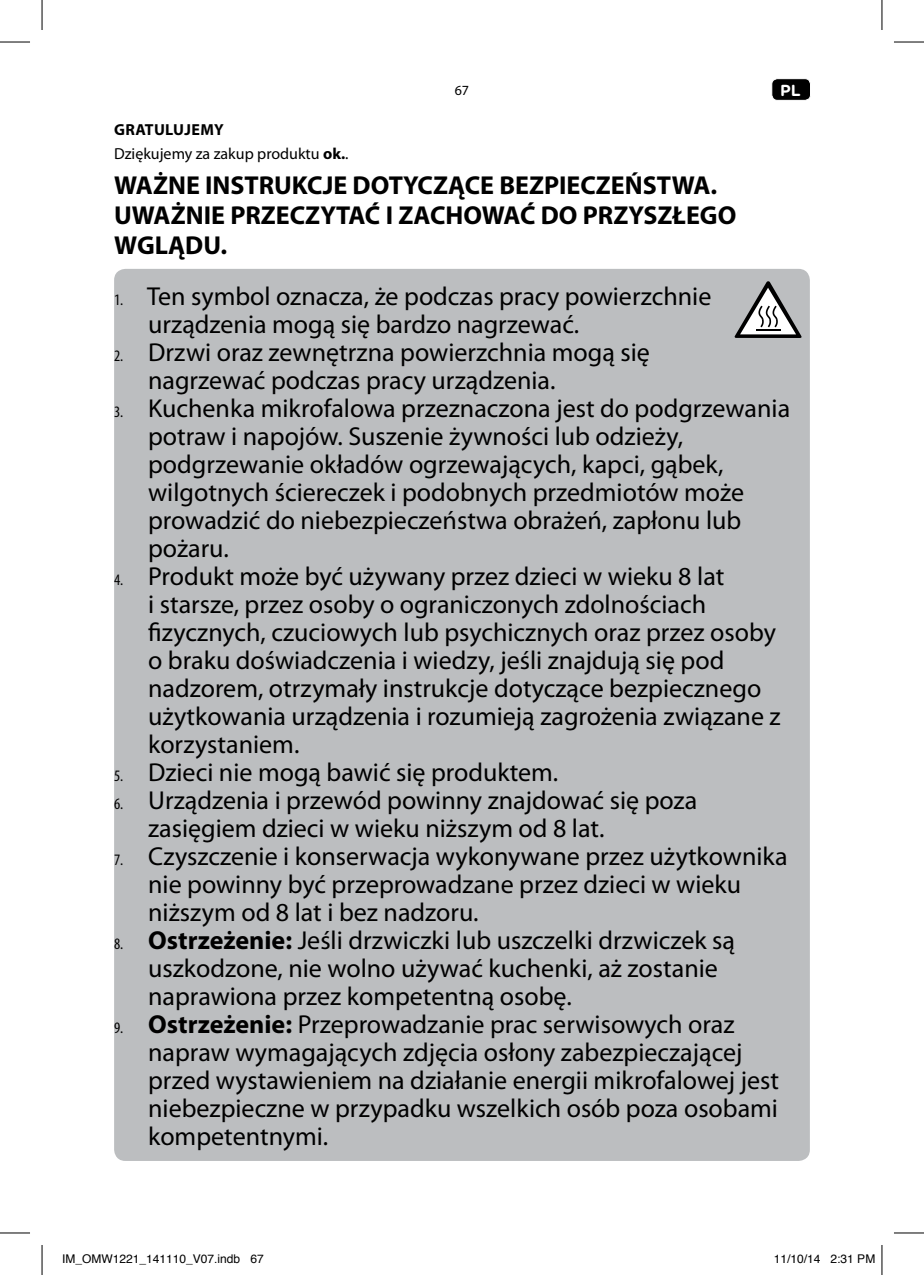
<style>
.page{position:relative;width:924px;height:1275px;background:#fff}
.page>*{position:absolute;margin:0;border:0;box-sizing:border-box;transform-origin:0 0}
.t1{font:26px/28px "Myriad Pro";color:#000}
.t2{font:700 26px/30px "Myriad Pro";color:#000}
.t3{font:16px/23.6px "Myriad Pro";color:#000}
.t4{font:700 16px "Gotham Rounded";color:#fff}
.t5{font:14px "Myriad Pro";color:#000}
.t6{font:12px "Helvetica";color:#000}
.s1{font-weight:700}
.s2{font-stretch:condensed;font-size:16px}
</style>
<div class="page">
<div style="left:771px;top:79px;width:39px;height:21px;background:#000;border-radius:6px"></div>
<div style="left:771px;top:78px;width:39px;height:23px;border:1px solid #fff;border-radius:6px"></div>
<div style="left:114px;top:269px;width:695px;height:892px;background:#bcbec0;border-radius:11px"></div>
<svg style="left:734px;top:281px;width:67px;height:57px"></svg>
<hr style="left:755px;top:329px;width:25px;height:2px;background:#000">
<hr style="left:0;top:42px;width:30px;height:1px;background:#000">
<hr style="left:893px;top:42px;width:30px;height:1px;background:#000">
<hr style="left:0;top:1232px;width:30px;height:1px;background:#000">
<hr style="left:893px;top:1232px;width:30px;height:1px;background:#000">
<hr style="left:42px;top:0;width:1px;height:30px;background:#000">
<hr style="left:42px;top:1245px;width:1px;height:30px;background:#000">
<hr style="left:881px;top:0;width:1px;height:30px;background:#000">
<hr style="left:881px;top:1245px;width:1px;height:30px;background:#000">
<p class="t5" style="left:454px;top:81px;width:16px">67</p>
<p class="t4" style="left:779px;top:78px;width:22px">PL</p>
<p class="t3" style="left:114px;top:118px;width:236px"><span class="s1">GRATULUJEMY<br></span>Dziękujemy za zakup produktu <span class="s1">ok.</span>.</p>
<p class="t2" style="left:114px;top:170px;width:621px">WAŻNE INSTRUKCJE DOTYCZĄCE BEZPIECZEŃSTWA.<br>UWAŻNIE PRZECZYTAĆ I ZACHOWAĆ DO PRZYSZŁEGO<br>WGLĄDU.</p>
<p class="t1" style="left:148px;top:282px;width:564px;text-indent:-34px"><span class="s2">1.</span> Ten symbol oznacza, że podczas pracy powierzchnie urządzenia mogą się bardzo nagrzewać.</p>
<p class="t1" style="left:148px;top:338px;width:503px;text-indent:-34px"><span class="s2">2.</span> Drzwi oraz zewnętrzna powierzchnia mogą się nagrzewać podczas pracy urządzenia.</p>
<p class="t1" style="left:148px;top:394px;width:643px;text-indent:-34px"><span class="s2">3.</span> Kuchenka mikrofalowa przeznaczona jest do podgrzewania potraw i napojów. Suszenie żywności lub odzieży, podgrzewanie okładów ogrzewających, kapci, gąbek, wilgotnych ściereczek i podobnych przedmiotów może prowadzić do niebezpieczeństwa obrażeń, zapłonu lub pożaru.</p>
<p class="t1" style="left:148px;top:562px;width:633px;text-indent:-34px"><span class="s2">4.</span> Produkt może być używany przez dzieci w wieku 8 lat<br>i starsze, przez osoby o ograniczonych zdolnościach fizycznych, czuciowych lub psychicznych oraz przez osoby o braku doświadczenia i wiedzy, jeśli znajdują się pod nadzorem, otrzymały instrukcje dotyczące bezpiecznego użytkowania urządzenia i rozumieją zagrożenia związane z korzystaniem.</p>
<p class="t1" style="left:114px;top:758px;width:445px"><span class="s2">5.</span> Dzieci nie mogą bawić się produktem.</p>
<p class="t1" style="left:148px;top:786px;width:550px;text-indent:-34px"><span class="s2">6.</span> Urządzenia i przewód powinny znajdować się poza zasięgiem dzieci w wieku niższym od 8 lat.</p>
<p class="t1" style="left:148px;top:842px;width:641px;text-indent:-34px"><span class="s2">7.</span> Czyszczenie i konserwacja wykonywane przez użytkownika nie powinny być przeprowadzane przez dzieci w wieku niższym od 8 lat i bez nadzoru.</p>
<p class="t1" style="left:148px;top:926px;width:588px;text-indent:-34px"><span class="s2">8.</span> <span class="s1">Ostrzeżenie:</span> Jeśli drzwiczki lub uszczelki drzwiczek są uszkodzone, nie wolno używać kuchenki, aż zostanie naprawiona przez kompetentną osobę.</p>
<p class="t1" style="left:148px;top:1010px;width:632px;text-indent:-34px"><span class="s2">9.</span> <span class="s1">Ostrzeżenie:</span> Przeprowadzanie prac serwisowych oraz napraw wymagających zdjęcia osłony zabezpieczającej przed wystawieniem na działanie energii mikrofalowej jest niebezpieczne w przypadku wszelkich osób poza osobami kompetentnymi.</p>
<p class="t6" style="left:62px;top:1249px;width:203px">IM_OMW1221_141110_V07.indb 67</p>
<p class="t6" style="left:773px;top:1249px;width:103px">11/10/14 2:31 PM</p>
</div>
